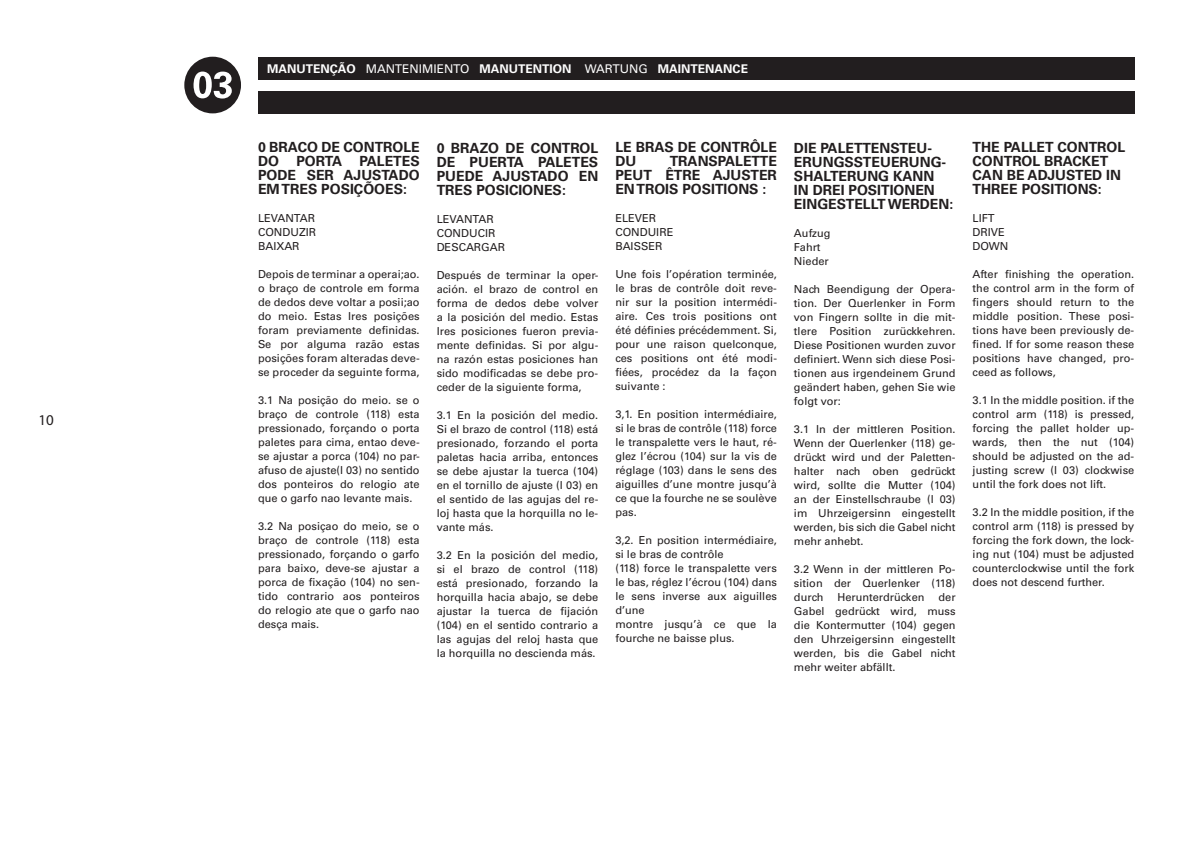
<style>
.page{position:relative;width:1191px;height:842px;background:#fff}
.page>*{position:absolute;margin:0;border:0;box-sizing:border-box;transform-origin:0 0}
.t1{font:15px "Myriad Pro";color:#221e1f}
.t2{font:700 14px/14px "Univers LT";color:#221e1f;text-align:justify}
.t3{font:700 12px "Univers LT";color:#fff}
.t4{font:11px/14px "Univers LT";color:#221e1f;text-align:justify}
.s1{font-weight:400}
</style>
<div class="page">
<div style="left:184px;top:57px;width:57px;height:56px;background:#221e1f;border-radius:50%"></div>
<svg style="left:193px;top:72px;width:39px;height:27px"></svg>
<div style="left:258px;top:57px;width:876px;height:22px;background:#221e1f"></div>
<div style="left:258px;top:91px;width:876px;height:22px;background:#221e1f"></div>
<h1 class="t1" style="left:38px;top:411px;width:17px">10</h1>
<p class="t3" style="left:267px;top:61px;width:482px">MANUTENÇÃO <span class="s1">MANTENIMIENTO</span> MANUTENTION <span class="s1">WARTUNG</span> MAINTENANCE</p>
<p class="t2" style="left:258px;top:140px;width:163px">0 BRACO DE CONTROLE DO PORTA PALETES PODE SER AJUSTADO EM TRES POSIÇÕOES:</p>
<p class="t4" style="left:258px;top:211px;width:60px">LEVANTAR CONDUZIR BAIXAR</p>
<p class="t4" style="left:258px;top:267px;width:163px">Depois de terminar a operai;ao. o braço de controle em forma de dedos deve voltar a posii;ao do meio. Estas Ires posições foram previamente definidas.<br>Se por alguma razão estas posições foram alteradas deve&shy;se proceder da seguinte forma,</p>
<p class="t4" style="left:258px;top:393px;width:163px">3.1 Na posição do meio. se o braço de controle (118) esta pressionado, forçando o porta paletes para cima, entao deve&shy;se ajustar a porca (104) no par&shy;afuso de ajuste(l 03) no sentido dos ponteiros do relogio ate que o garfo nao levante mais.</p>
<p class="t4" style="left:258px;top:519px;width:163px">3.2 Na posiçao do meio, se o braço de controle (118) esta pressionado, forçando o garfo para baixo, deve-se ajustar a porca de fixação (104) no sen&shy;tido contrario aos ponteiros do relogio ate que o garfo nao desça mais.</p>
<p class="t2" style="left:437px;top:141px;width:163px">0 BRAZO DE CONTROL DE PUERTA PALETES PUEDE AJUSTADO EN TRES POSICIONES:</p>
<p class="t4" style="left:437px;top:212px;width:70px;text-align:left">LEVANTAR<br>CONDUCIR<br>DESCARGAR</p>
<p class="t4" style="left:437px;top:268px;width:163px">Después de terminar la oper&shy;ación. el brazo de control en forma de dedos debe volver a la posición del medio. Estas Ires posiciones fueron previa&shy;mente definidas. Si por algu&shy;na razón estas posiciones han sido modificadas se debe pro&shy;ceder de la siguiente forma,</p>
<p class="t4" style="left:437px;top:408px;width:163px">3.1 En la posición del medio.<br>Si el brazo de control (118) está presionado, forzando el porta paletas hacia arriba, entonces se debe ajustar la tuerca (104) en el tornillo de ajuste (l 03) en el sentido de las agujas del re&shy;loj hasta que la horquilla no le&shy;vante más.</p>
<p class="t4" style="left:437px;top:548px;width:163px">3.2 En la posición del medio, si el brazo de control (118) está presionado, forzando la horquilla hacia abajo, se debe ajustar la tuerca de fijación (104) en el sentido contrario a las agujas del reloj hasta que la horquilla no descienda más.</p>
<p class="t2" style="left:615px;top:140px;width:163px">LE BRAS DE CONTRÔLE<br>DU</p>
<p class="t2" style="left:615px;top:154px;width:163px;text-indent:54px">TRANSPALETTE PEUT ÊTRE AJUSTER EN TROIS POSITIONS :</p>
<p class="t4" style="left:615px;top:211px;width:60px;text-align:left">ELEVER<br>CONDUIRE<br>BAISSER</p>
<p class="t4" style="left:615px;top:267px;width:163px">Une fois l’opération terminée, le bras de contrôle doit reve&shy;nir sur la position intermédi&shy;aire. Ces trois positions ont été définies précédemment. Si, pour une raison quelconque, ces positions ont été modi&shy;fiées, procédez da la façon suivante :</p>
<p class="t4" style="left:615px;top:407px;width:163px">3,1. En position intermédiaire, si le bras de contrôle (118) force le transpalette vers le haut, ré&shy;glez l’écrou (104) sur la vis de réglage (103) dans le sens des aiguilles d’une montre jusqu’à ce que la fourche ne se soulève pas.</p>
<p class="t4" style="left:615px;top:533px;width:163px;text-align:left">3,2. En position intermédiaire, si le bras de contrôle<br>(118) force le transpalette vers le bas, réglez l’écrou (104) dans le sens inverse aux aiguilles d’une<br>montre jusqu’à ce que la fourche ne baisse plus.</p>
<p class="t2" style="left:794px;top:141px;width:161px;text-align:left">DIE PALETTENSTEU-<br>ERUNGSSTEUERUNG-<br>SHALTERUNG KANN<br>IN DREI POSITIONEN<br>EINGESTELLT WERDEN:</p>
<p class="t4" style="left:794px;top:226px;width:38px;text-align:left">Aufzug<br>Fahrt<br>Nieder</p>
<p class="t4" style="left:794px;top:282px;width:163px">Nach Beendigung der Opera&shy;tion. Der Querlenker in Form von Fingern sollte in die mit&shy;tlere Position zurückkehren.<br>Diese Positionen wurden zuvor definiert. Wenn sich diese Posi&shy;tionen aus irgendeinem Grund geändert haben, gehen Sie wie folgt vor:</p>
<p class="t4" style="left:794px;top:422px;width:163px">3.1 In der mittleren Position.<br>Wenn der Querlenker (118) ge&shy;drückt wird und der Paletten&shy;halter nach oben gedrückt wird, sollte die Mutter (104) an der Einstellschraube (l 03) im Uhrzeigersinn eingestellt werden, bis sich die Gabel nicht mehr anhebt.</p>
<p class="t4" style="left:794px;top:562px;width:163px">3.2 Wenn in der mittleren Po&shy;sition der Querlenker (118) durch</p>
<p class="t4" style="left:837px;top:590px;width:89px">Herunterdrücken</p>
<p class="t4" style="left:794px;top:590px;width:163px;text-indent:144px">der Gabel gedrückt wird, muss die Kontermutter (104) gegen den Uhrzeigersinn eingestellt werden, bis die Gabel nicht mehr weiter abfällt.</p>
<p class="t2" style="left:972px;top:140px;width:154px;text-align:left">THE PALLET CONTROL<br>CONTROL BRACKET<br>CAN BE ADJUSTED IN<br>THREE POSITIONS:</p>
<p class="t4" style="left:972px;top:211px;width:37px;text-align:left">LIFT<br>DRIVE<br>DOWN</p>
<p class="t4" style="left:972px;top:267px;width:163px">After finishing the operation. the control arm in the form of fingers should return to the middle position. These posi&shy;tions have been previously de&shy;fined. If for some reason these positions have changed, pro&shy;ceed as follows,</p>
<p class="t4" style="left:972px;top:393px;width:163px">3.1 In the middle position. if the control arm (118) is pressed, forcing the pallet holder up&shy;wards, then the nut (104) should be adjusted on the ad&shy;justing screw (l 03) clockwise until the fork does not lift.</p>
<p class="t4" style="left:972px;top:505px;width:163px">3.2 In the middle position, if the control arm (118) is pressed by forcing the fork down, the lock&shy;ing nut (104) must be adjusted counterclockwise until the fork does not descend further.</p>
</div>
